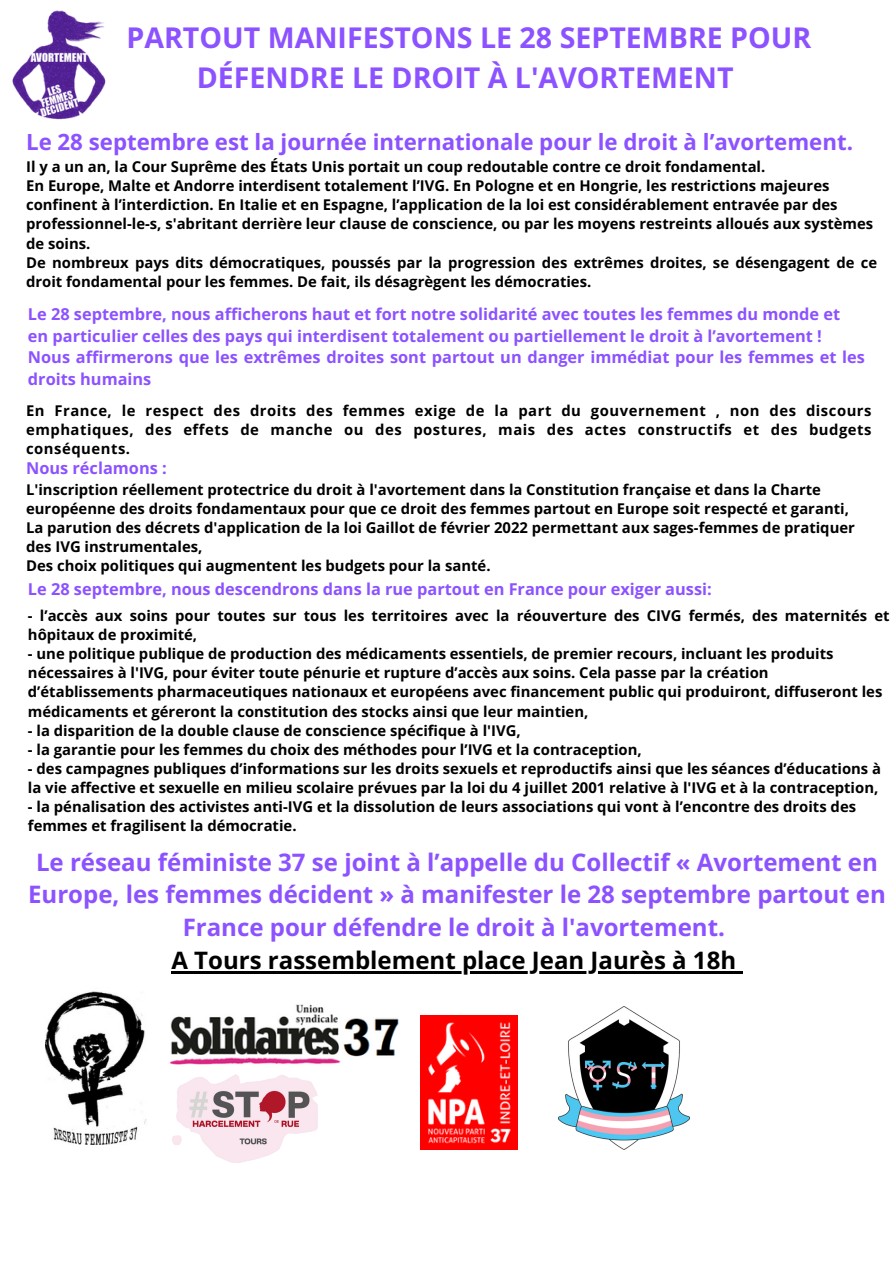
<style>
.page{position:relative;width:894px;height:1264px;background:#fff}
.page>*{position:absolute;margin:0;border:0;box-sizing:border-box;transform-origin:0 0}
.t1{font:700 28.5px/39.5px "Open Sans";color:#8c52ff;text-align:center}
.t2{font:700 24px/32.7px "Open Sans";color:#8c52ff;text-align:center}
.t3{font:700 24px "Open Sans";color:#000}
.t4{font:700 22.2px "Open Sans";color:#8c52ff}
.t5{font:700 16.35px/21.5px "Open Sans";color:#8c52ff}
.t6{font:700 14.85px/19.2px "Open Sans";color:#000}
</style>
<div class="page">
<img style="left:12px;top:10px;width:94px;height:110px">
<img style="left:46px;top:991px;width:100px;height:153px">
<img style="left:170px;top:1004px;width:229px;height:61px">
<img style="left:172px;top:1074px;width:146px;height:89px">
<img style="left:559px;top:1006px;width:130px;height:143px">
<img style="left:420px;top:1015px;width:97px;height:134px">
<hr style="left:171px;top:971px;width:565px;height:2px;background:#000">
<svg style="left:736px;top:971px;width:6px;height:2px"></svg>
<p class="t1" style="left:126px;top:18px;width:686px">PARTOUT MANIFESTONS LE 28 SEPTEMBRE POUR<br>DÉFENDRE LE DROIT À L'AVORTEMENT</p>
<p class="t4" style="left:26px;top:126px;width:828px">Le 28 septembre est la journée internationale pour le droit à l’avortement.</p>
<p class="t6" style="left:26px;top:156px;width:740px">Il y a un an, la Cour Suprême des États Unis portait un coup redoutable contre ce droit fondamental.</p>
<p class="t6" style="left:26px;top:176px;width:848px">En Europe, Malte et Andorre interdisent totalement l’IVG. En Pologne et en Hongrie, les restrictions majeures confinent à l’interdiction. En Italie et en Espagne, l’application de la loi est considérablement entravée par des professionnel-le-s, s'abritant derrière leur clause de conscience, ou par les moyens restreints alloués aux systèmes de soins.</p>
<p class="t6" style="left:26px;top:252px;width:852px">De nombreux pays dits démocratiques, poussés par la progression des extrêmes droites, se désengagent de ce droit fondamental pour les femmes. De fait, ils désagrègent les démocraties.</p>
<p class="t5" style="left:28px;top:303px;width:813px">Le 28 septembre, nous afficherons haut et fort notre solidarité avec toutes les femmes du monde et en particulier celles des pays qui interdisent totalement ou partiellement le droit à l’avortement !</p>
<p class="t5" style="left:28px;top:346px;width:838px">Nous affirmerons que les extrêmes droites sont partout un danger immédiat pour les femmes et les droits humains</p>
<p class="t6" style="left:26px;top:400px;width:846px;text-align:justify">En France, le respect des droits des femmes exige de la part du gouvernement , non des discours emphatiques, des effets de manche ou des postures, mais des actes constructifs et des budgets conséquents.</p>
<p class="t5" style="left:26px;top:457px;width:142px">Nous réclamons :</p>
<p class="t6" style="left:26px;top:479px;width:824px">L'inscription réellement protectrice du droit à l'avortement dans la Constitution française et dans la Charte européenne des droits fondamentaux pour que ce droit des femmes partout en Europe soit respecté et garanti,</p>
<p class="t6" style="left:26px;top:517px;width:830px">La parution des décrets d'application de la loi Gaillot de février 2022 permettant aux sages-femmes de pratiquer des IVG instrumentales,</p>
<p class="t6" style="left:26px;top:555px;width:466px">Des choix politiques qui augmentent les budgets pour la santé.</p>
<p class="t5" style="left:28px;top:578px;width:685px">Le 28 septembre, nous descendrons dans la rue partout en France pour exiger aussi:</p>
<p class="t6" style="left:28px;top:605px;width:863px">- l’accès aux soins pour toutes sur tous les territoires avec la réouverture des CIVG fermés, des maternités et hôpitaux de proximité,</p>
<p class="t6" style="left:28px;top:643px;width:855px">- une politique publique de production des médicaments essentiels, de premier recours, incluant les produits nécessaires à l'IVG, pour éviter toute pénurie et rupture d’accès aux soins. Cela passe par la création d’établissements pharmaceutiques nationaux et européens avec financement public qui produiront, diffuseront les médicaments et géreront la constitution des stocks ainsi que leur maintien,</p>
<p class="t6" style="left:28px;top:720px;width:494px">- la disparition de la double clause de conscience spécifique à l'IVG,</p>
<p class="t6" style="left:28px;top:739px;width:615px">- la garantie pour les femmes du choix des méthodes pour l’IVG et la contraception,</p>
<p class="t6" style="left:28px;top:758px;width:854px">- des campagnes publiques d’informations sur les droits sexuels et reproductifs ainsi que les séances d’éducations à la vie affective et sexuelle en milieu scolaire prévues par la loi du 4 juillet 2001 relative à l'IVG et à la contraception,</p>
<p class="t6" style="left:28px;top:797px;width:829px">- la pénalisation des activistes anti-IVG et la dissolution de leurs associations qui vont à l’encontre des droits des femmes et fragilisent la démocratie.</p>
<p class="t2" style="left:28px;top:845px;width:859px">Le réseau féministe 37 se joint à l’appelle du Collectif « Avortement en<br>Europe, les femmes décident » à manifester le 28 septembre partout en<br>France pour défendre le droit à l'avortement.</p>
<p class="t3" style="left:171px;top:943px;width:566px">A Tours rassemblement place Jean Jaurès à 18h</p>
</div>
